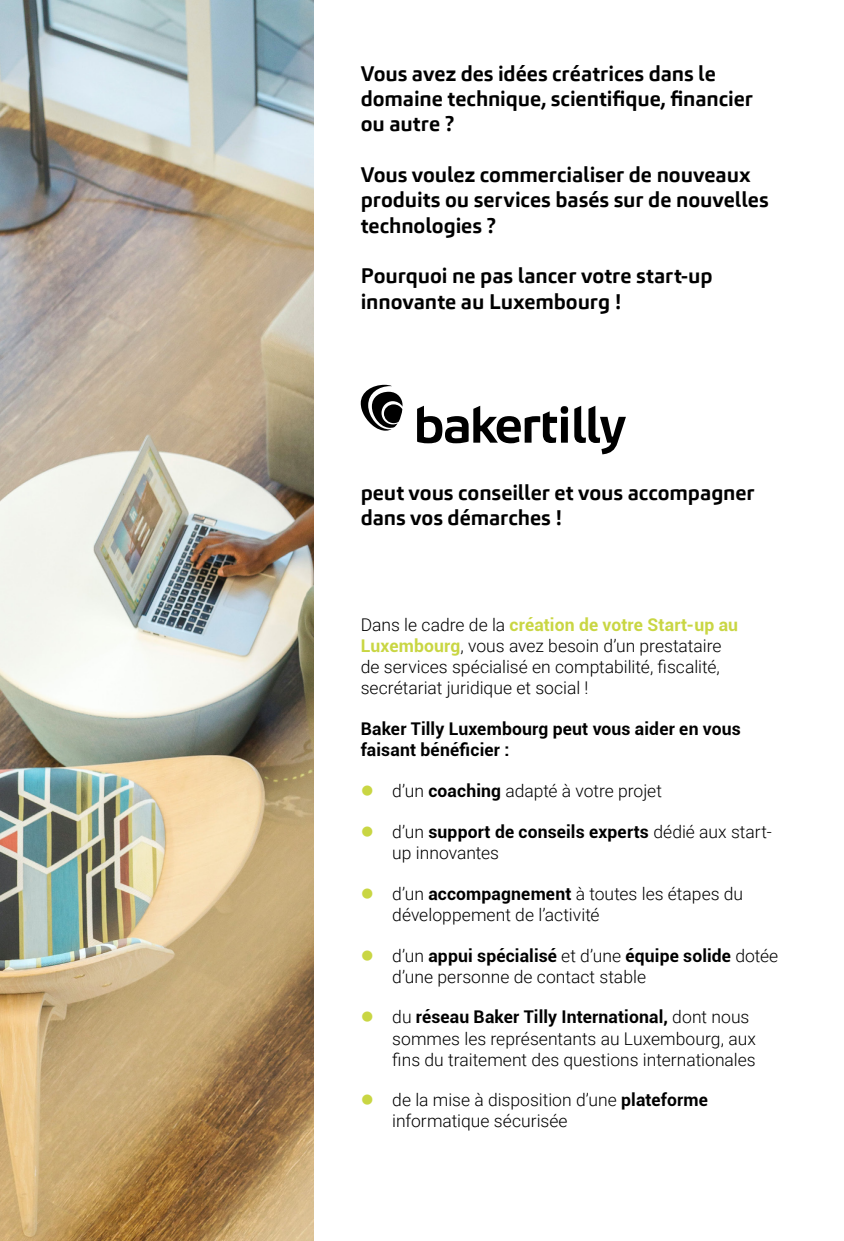
<style>
.page{position:relative;width:844px;height:1241px;background:#fff}
.page>*{position:absolute;margin:0;border:0;box-sizing:border-box;transform-origin:0 0}
.t1{font:700 21px/25.2px "Carnac";letter-spacing:-.005em;color:#000}
.t2{font:300 17.5px/21px "Roboto";color:#000}
.t3{font:700 17.5px/21px "Roboto";letter-spacing:.01em;color:#000}
.s1{font-weight:700;color:#c9d643}
.s2{font-weight:700}
</style>
<div class="page">
<svg style="left:417px;top:405px;width:208px;height:49px"></svg>
<svg style="left:360px;top:385px;width:42px;height:45px"></svg>
<img style="left:0;top:0;width:313px;height:1240px">
<p class="t1" style="left:360px;top:61px;width:394px">Vous avez des idées créatrices dans le domaine technique, scientifique, financier ou autre ?</p>
<p class="t1" style="left:360px;top:162px;width:409px">Vous voulez commercialiser de nouveaux produits ou services basés sur de nouvelles technologies ?</p>
<p class="t1" style="left:360px;top:263px;width:353px">Pourquoi ne pas lancer votre start-up innovante au Luxembourg !</p>
<p class="t1" style="left:360px;top:480px;width:395px">peut vous conseiller et vous accompagner dans vos démarches !</p>
<p class="t2" style="left:360px;top:613px;width:379px">Dans le cadre de la <span class="s1">création de votre Start-up au Luxembourg</span>, vous avez besoin d’un prestataire de services spécialisé en comptabilité, fiscalité, secrétariat juridique et social !</p>
<p class="t3" style="left:360px;top:717px;width:381px">Baker Tilly Luxembourg peut vous aider en vous faisant bénéficier :</p>
<p class="t2" style="left:392px;top:779px;width:271px">d’un <span class="s2">coaching</span> adapté à votre projet</p>
<p class="t2" style="left:392px;top:820px;width:381px">d’un <span class="s2">support de conseils experts</span> dédié aux start&shy;up innovantes</p>
<p class="t2" style="left:392px;top:882px;width:352px">d’un <span class="s2">accompagnement</span> à toutes les étapes du développement de l’activité</p>
<p class="t2" style="left:392px;top:944px;width:387px">d’un <span class="s2">appui spécialisé</span> et d’une <span class="s2">équipe solide</span> dotée d’une personne de contact stable</p>
<p class="t2" style="left:392px;top:1005px;width:365px">du <span class="s2">réseau Baker Tilly International,</span> dont nous sommes les représentants au Luxembourg, aux fins du traitement des questions internationales</p>
<p class="t2" style="left:392px;top:1088px;width:317px">de la mise à disposition d’une <span class="s2">plateforme </span>informatique sécurisée</p>
</div>
